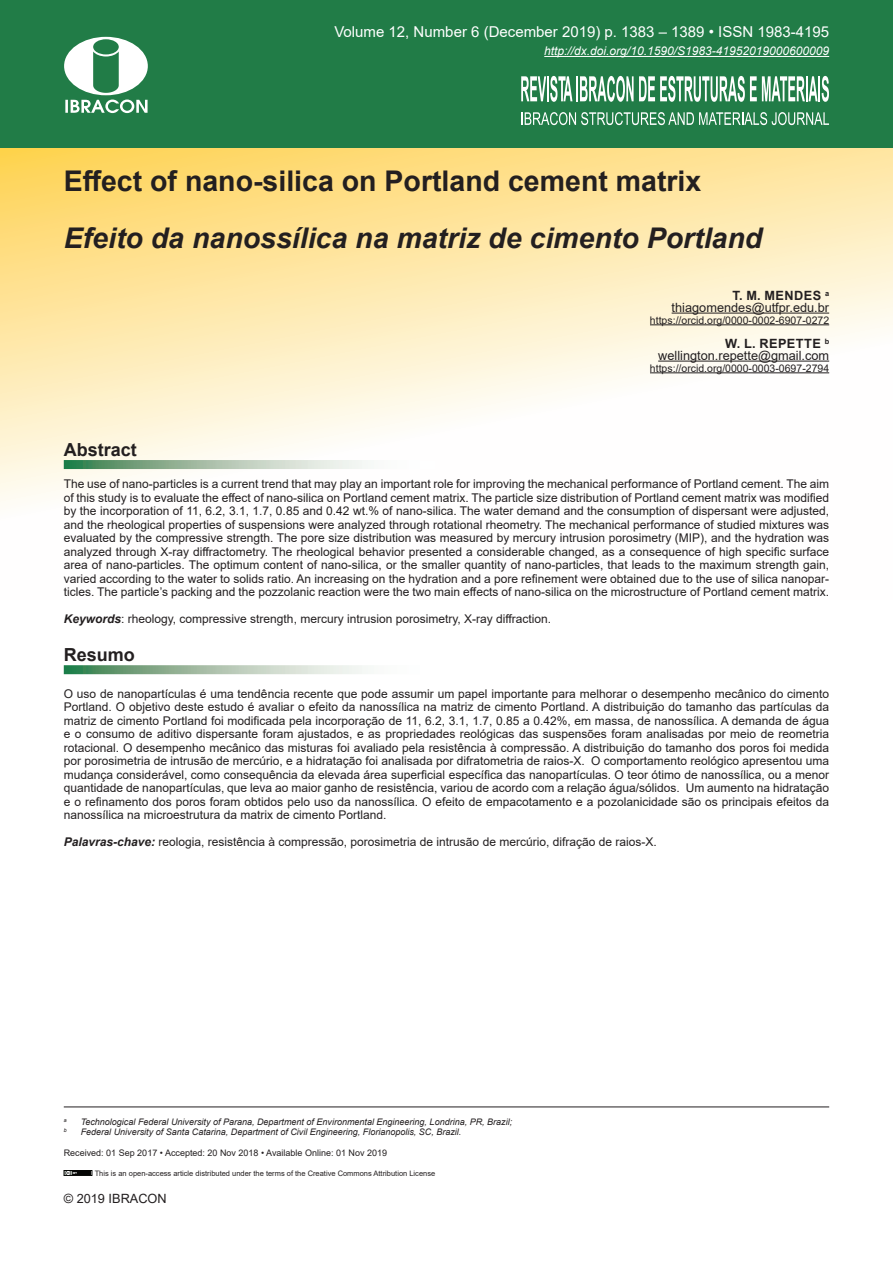
<style>
.page{position:relative;width:893px;height:1263px;background:#fff}
.page>*{position:absolute;margin:0;border:0;box-sizing:border-box;transform-origin:0 0}
.t1{font:italic 700 28.5px "Arial";color:#231f20}
.t2{font:700 28.5px "Arial";color:#231f20}
.t3{font:700 18px "Arial";color:#231f20}
.t4{font:15px "Arial";color:#fff}
.t5{font:12.75px/12px "Arial";color:#231f20;text-align:right}
.t6{font:12px/13.5px "Arial";color:#231f20;text-align:justify}
.t7{font:italic 12px "Arial";color:#fff}
.t8{font:10.5px "Arial";color:#231f20}
.t9{font:italic 9px "Arial";color:#231f20}
.t10{font:9px "Arial";color:#231f20}
.t11{font:7.5px "Arial";color:#231f20}
.t12{font:italic 5.25px "Arial";color:#231f20}
.s1{font-weight:700}
.s2{font-weight:700;font-style:italic}
</style>
<div class="page">
<svg style="left:0;top:148px;width:893px;height:355px"></svg>
<div style="left:0;top:0;width:893px;height:148px;background:#217c47"></div>
<svg style="left:64px;top:37px;width:84px;height:76px"></svg>
<svg style="left:521px;top:76px;width:51px;height:26px"></svg>
<hr style="left:576px;top:76px;width:2px;height:25px;background:#fff">
<svg style="left:580px;top:76px;width:249px;height:26px"></svg>
<svg style="left:521px;top:112px;width:308px;height:13px"></svg>
<hr style="left:544px;top:56px;width:285px;height:1px;background:#fff">
<hr style="left:64px;top:1106px;width:765px;height:1px;background:#231f20">
<div style="left:64px;top:1170px;width:28px;height:5px;border:1px solid #040503"></div>
<hr style="left:65px;top:1171px;width:26px;height:4px;background:#040503">
<svg style="left:65px;top:1171px;width:12px;height:4px"></svg>
<hr style="left:672px;top:313px;width:157px;height:1px;background:#231f20">
<hr style="left:650px;top:324px;width:179px;height:1px;background:#231f20">
<hr style="left:658px;top:361px;width:171px;height:1px;background:#231f20">
<hr style="left:650px;top:372px;width:179px;height:1px;background:#231f20">
<svg style="left:64px;top:460px;width:372px;height:9px"></svg>
<svg style="left:64px;top:665px;width:299px;height:9px;background:#a4c0a9"></svg>
<p class="t4" style="left:334px;top:22px;width:496px">Volume 12, Number 6 (December 2019) p. 1383 – 1389 • ISSN 1983-4195</p>
<p class="t7" style="left:544px;top:43px;width:286px">http://dx.doi.org/10.1590/S1983-41952019000600009</p>
<h1 class="t2" style="left:64px;top:161px;width:639px">Effect of nano-silica on Portland cement matrix</h1>
<h1 class="t1" style="left:64px;top:219px;width:700px">Efeito da nanossílica na matriz de cimento Portland</h1>
<h2 class="t3" style="left:64px;top:437px;width:75px">Abstract</h2>
<p class="t5" style="left:672px;top:289px;width:159px"><span class="s1">T. M. MENDES</span> <sup>a </sup>thiagomendes@utfpr.edu.br</p>
<p class="t8" style="left:650px;top:313px;width:181px">https://orcid.org/0000-0002-6907-0272</p>
<p class="t5" style="left:658px;top:337px;width:172px"><span class="s1">W. L. REPETTE</span> <sup>b </sup>wellington.repette@gmail.com</p>
<p class="t8" style="left:650px;top:361px;width:181px">https://orcid.org/0000-0003-0697-2794</p>
<p class="t6" style="left:64px;top:477px;width:767px">The use of nano-particles is a current trend that may play an important role for improving the mechanical performance of Portland cement. The aim of this study is to evaluate the effect of nano-silica on Portland cement matrix. The particle size distribution of Portland cement matrix was modified by the incorporation of 11, 6.2, 3.1, 1.7, 0.85 and 0.42 wt.% of nano-silica. The water demand and the consumption of dispersant were adjusted, and the rheological properties of suspensions were analyzed through rotational rheometry. The mechanical performance of studied mixtures was evaluated by the compressive strength. The pore size distribution was measured by mercury intrusion porosimetry (MIP), and the hydration was analyzed through X-ray diffractometry. The rheological behavior presented a considerable changed, as a consequence of high specific surface area of nano-particles. The optimum content of nano-silica, or the smaller quantity of nano-particles, that leads to the maximum strength gain, varied according to the water to solids ratio. An increasing on the hydration and a pore refinement were obtained due to the use of silica nanopar&shy;ticles. The particle’s packing and the pozzolanic reaction were the two main effects of nano-silica on the microstructure of Portland cement matrix.</p>
<p class="t6" style="left:64px;top:612px;width:489px"><span class="s2">Keywords</span>: rheology, compressive strength, mercury intrusion porosimetry, X-ray diffraction.</p>
<h2 class="t3" style="left:64px;top:642px;width:73px">Resumo</h2>
<p class="t6" style="left:64px;top:687px;width:767px">O uso de nanopartículas é uma tendência recente que pode assumir um papel importante para melhorar o desempenho mecânico do cimento Portland. O objetivo deste estudo é avaliar o efeito da nanossílica na matriz de cimento Portland. A distribuição do tamanho das partículas da matriz de cimento Portland foi modificada pela incorporação de 11, 6.2, 3.1, 1.7, 0.85 a 0.42%, em massa, de nanossílica. A demanda de água e o consumo de aditivo dispersante foram ajustados, e as propriedades reológicas das suspensões foram analisadas por meio de reometria rotacional. O desempenho mecânico das misturas foi avaliado pela resistência à compressão. A distribuição do tamanho dos poros foi medida por porosimetria de intrusão de mercúrio, e a hidratação foi analisada por difratometria de raios-X. O comportamento reológico apresentou uma mudança considerável, como consequência da elevada área superficial específica das nanopartículas. O teor ótimo de nanossílica, ou a menor quantidade de nanopartículas, que leva ao maior ganho de resistência, variou de acordo com a relação água/sólidos. Um aumento na hidratação e o refinamento dos poros foram obtidos pelo uso da nanossílica. O efeito de empacotamento e a pozolanicidade são os principais efeitos da nanossílica na microestrutura da matrix de cimento Portland.</p>
<p class="t6" style="left:64px;top:835px;width:594px"><span class="s2">Palavras-chave:</span> reologia, resistência à compressão, porosimetria de intrusão de mercúrio, difração de raios-X.</p>
<p class="t12" style="left:64px;top:1116px;width:4px">a</p>
<p class="t9" style="left:81px;top:1116px;width:433px">Technological Federal University of Parana, Department of Environmental Engineering, Londrina, PR, Brazil;</p>
<p class="t12" style="left:64px;top:1127px;width:4px">b</p>
<p class="t9" style="left:81px;top:1126px;width:382px">Federal University of Santa Catarina, Department of Civil Engineering, Florianopolis, SC, Brazil.</p>
<p class="t10" style="left:64px;top:1147px;width:325px">Received: 01 Sep 2017 • Accepted: 20 Nov 2018 • Available Online: 01 Nov 2019</p>
<p class="t11" style="left:95px;top:1168px;width:342px">This is an open-access article distributed under the terms of the Creative Commons Attribution License</p>
<p class="t5" style="left:64px;top:1192px;width:104px">© 2019 IBRACON</p>
</div>
